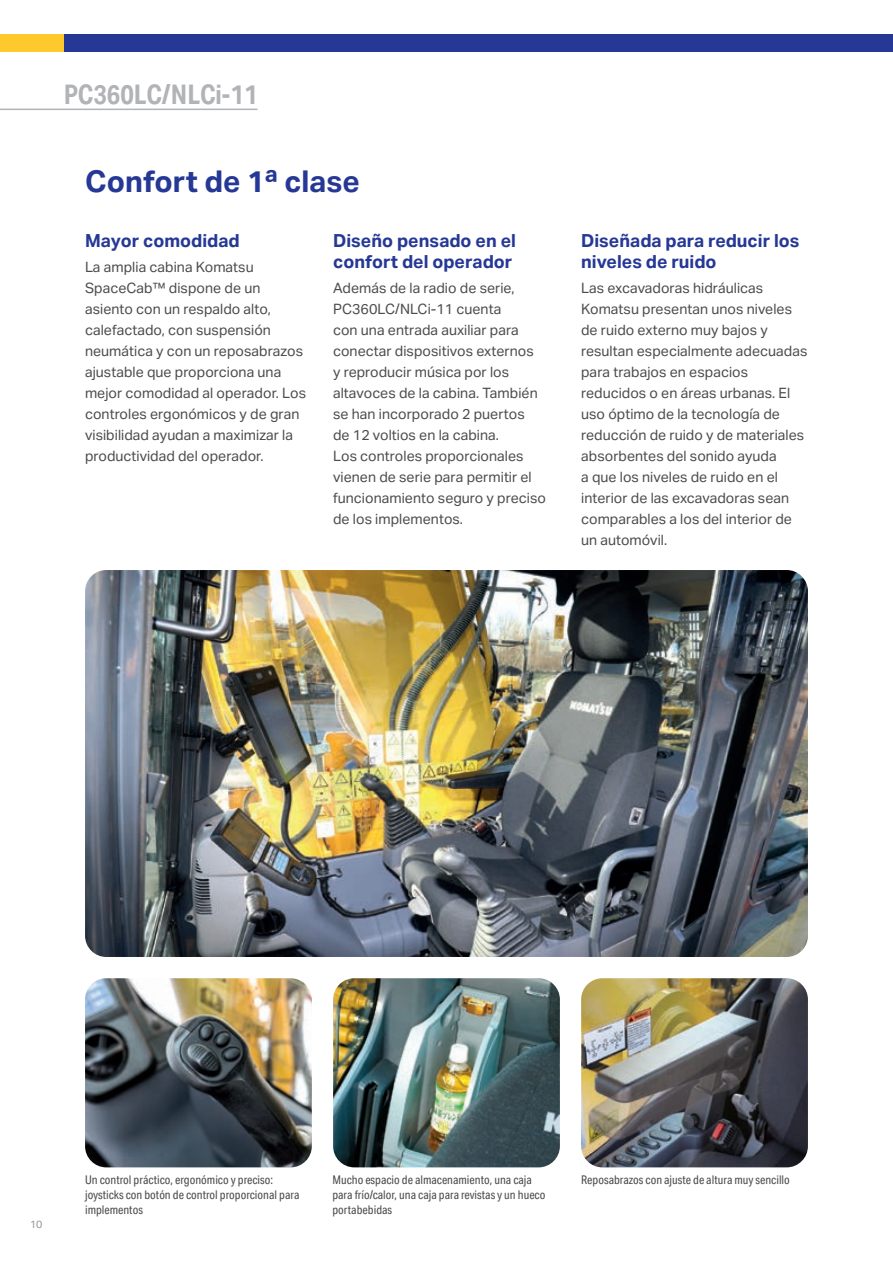
<style>
.page{position:relative;width:893px;height:1263px;background:#fff}
.page>*{position:absolute;margin:0;border:0;box-sizing:border-box;transform-origin:0 0}
.t1{font:700 30px "Aktiv Grotesk";color:#263895}
.t2{font:700 27px "Aktiv Grotesk Cd";color:#b2b3b7}
.t3{font:700 18px/21px "Aktiv Grotesk";color:#263895}
.t4{font:14.25px/21px "Aktiv Grotesk";color:#4b4c4d}
.t5{font:12px/15px "Aktiv Grotesk Cd";color:#4b4c4d}
.t6{font:10.5px "Aktiv Grotesk";color:#939598}
</style>
<div class="page">
<img style="left:85px;top:978px;width:227px;height:189px">
<img style="left:581px;top:978px;width:227px;height:189px">
<img style="left:333px;top:978px;width:227px;height:189px">
<img style="left:85px;top:570px;width:723px;height:387px">
<hr style="left:0;top:109px;width:258px;height:1px;background:#b2b3b7">
<div style="left:0;top:34px;width:143px;height:17px;background:#fec92d"></div>
<div style="left:64px;top:34px;width:829px;height:17px;background:#263895"></div>
<h2 class="t2" style="left:64px;top:79px;width:195px">PC360LC/NLCi-11</h2>
<h1 class="t1" style="left:85px;top:164px;width:277px">Confort de 1ª clase</h1>
<p class="t3" style="left:85px;top:230px;width:156px">Mayor comodidad</p>
<p class="t4" style="left:85px;top:257px;width:223px">La amplia cabina Komatsu<br>SpaceCab™ dispone de un asiento con un respaldo alto, calefactado, con suspensión neumática y con un reposabrazos ajustable que proporciona una mejor comodidad al operador. Los controles ergonómicos y de gran visibilidad ayudan a maximizar la productividad del operador.</p>
<p class="t3" style="left:333px;top:230px;width:184px">Diseño pensado en el confort del operador</p>
<p class="t4" style="left:333px;top:278px;width:214px">Además de la radio de serie,<br>PC360LC/NLCi-11 cuenta<br>con una entrada auxiliar para conectar dispositivos externos<br>y reproducir música por los altavoces de la cabina. También se han incorporado 2 puertos<br>de 12 voltios en la cabina.<br>Los controles proporcionales vienen de serie para permitir el funcionamiento seguro y preciso de los implementos.</p>
<p class="t3" style="left:581px;top:230px;width:220px">Diseñada para reducir los niveles de ruido</p>
<p class="t4" style="left:581px;top:278px;width:228px">Las excavadoras hidráulicas<br>Komatsu presentan unos niveles de ruido externo muy bajos y resultan especialmente adecuadas para trabajos en espacios reducidos o en áreas urbanas. El uso óptimo de la tecnología de reducción de ruido y de materiales absorbentes del sonido ayuda<br>a que los niveles de ruido en el interior de las excavadoras sean comparables a los del interior de un automóvil.</p>
<p class="t6" style="left:30px;top:1218px;width:14px">10</p>
<p class="t5" style="left:85px;top:1173px;width:216px">Un control práctico, ergonómico y preciso: joysticks con botón de control proporcional para implementos</p>
<p class="t5" style="left:332px;top:1173px;width:201px">Mucho espacio de almacenamiento, una caja</p>
<p class="t5" style="left:581px;top:1173px;width:210px">Reposabrazos con ajuste de altura muy sencillo</p>
<p class="t5" style="left:332px;top:1188px;width:215px">para frío/calor, una caja para revistas y un hueco portabebidas</p>
</div>
